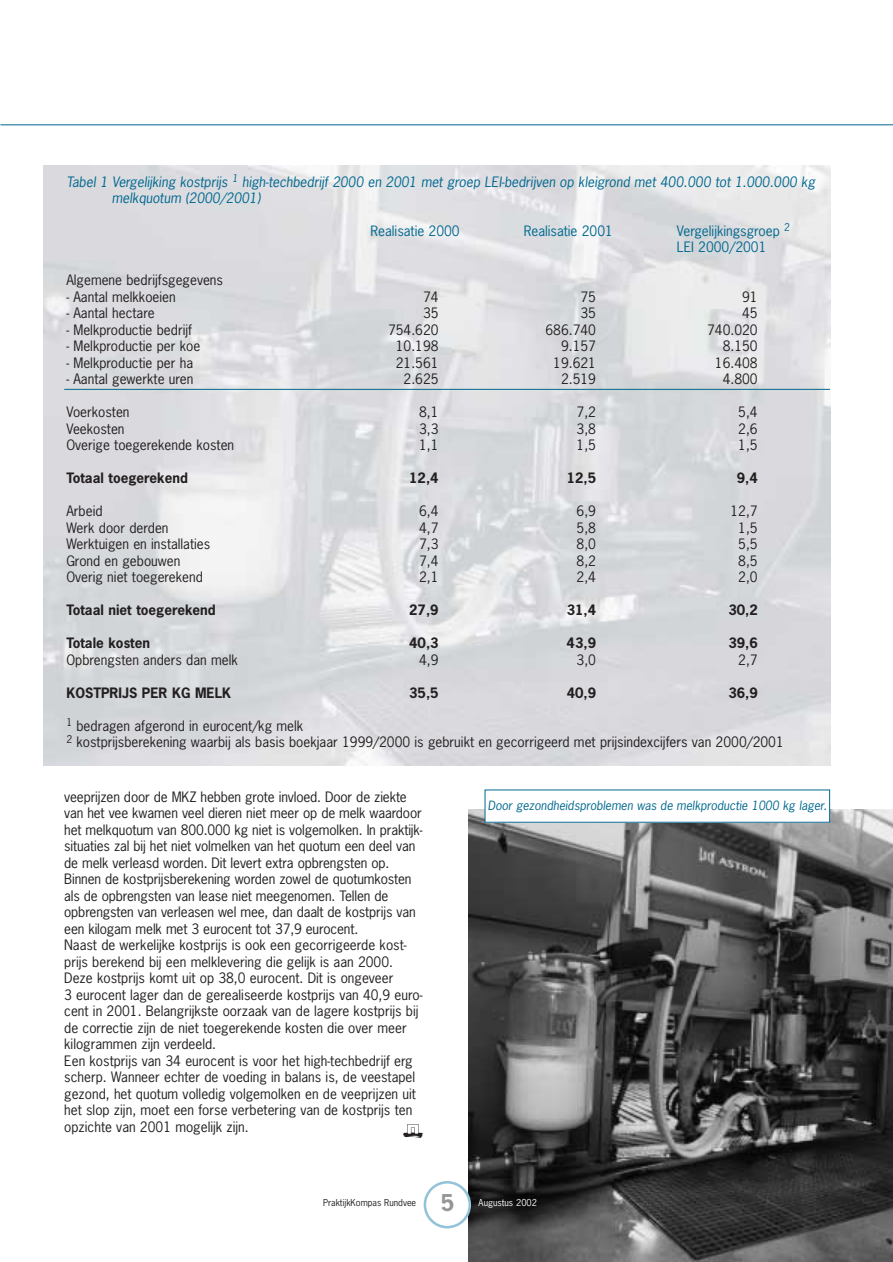
<style>
.page{position:relative;width:893px;height:1262px;background:#fff}
.page>*{position:absolute;margin:0;border:0;box-sizing:border-box;transform-origin:0 0}
.t1{font:700 21.75px "News Gothic";color:#939598}
.t2{font:13.5px/16.5px "News Gothic";color:#231f20}
.t3{font:13.5px/16.2px "News Gothic";color:#00688f}
.t4{font:700 13.5px "News Gothic";color:#231f20}
.t5{font:12px "News Gothic";color:#00688f}
.t6{font:9px "News Gothic";color:#231f20}
.t7{font:9px "News Gothic";color:#fff}
</style>
<div class="page">
<hr style="left:0;top:124px;width:892px;height:1px;background:#00688f">
<svg style="left:403px;top:1124px;width:20px;height:13px"></svg>
<hr style="left:64px;top:389px;width:766px;height:1px;background:#00688f">
<img style="left:468px;top:809px;width:424px;height:452px">
<div style="left:485px;top:790px;width:344px;height:32px;background:#fff"></div>
<svg style="left:423px;top:1181px;width:48px;height:47px"></svg>
<p class="t3" style="left:112px;top:175px;width:706px;text-indent:-45px">Tabel 1 Vergelijking kostprijs <sup>1</sup> high-techbedrijf 2000 en 2001 met groep LEI-bedrijven op kleigrond met 400.000 tot 1.000.000 kg melkquotum (2000/2001)</p>
<p class="t3" style="left:370px;top:223px;width:91px">Realisatie 2000</p>
<p class="t3" style="left:523px;top:223px;width:91px">Realisatie 2001</p>
<p class="t3" style="left:676px;top:223px;width:115px">Vergelijkingsgroep <sup>2<br></sup>LEI 2000/2001</p>
<p class="t2" style="left:66px;top:273px;width:158px">Algemene bedrijfsgegevens</p>
<p class="t2" style="left:66px;top:289px;width:111px">- Aantal melkkoeien</p>
<p class="t2" style="left:423px;top:289px;width:17px">74</p>
<p class="t2" style="left:580px;top:289px;width:17px">75</p>
<p class="t2" style="left:742px;top:289px;width:17px">91</p>
<p class="t2" style="left:66px;top:306px;width:90px">- Aantal hectare</p>
<p class="t2" style="left:423px;top:306px;width:17px">35</p>
<p class="t2" style="left:580px;top:306px;width:17px">35</p>
<p class="t2" style="left:742px;top:306px;width:17px">45</p>
<p class="t2" style="left:66px;top:322px;width:127px">- Melkproductie bedrijf</p>
<p class="t2" style="left:388px;top:322px;width:52px">754.620</p>
<p class="t2" style="left:545px;top:322px;width:52px">686.740</p>
<p class="t2" style="left:707px;top:322px;width:52px">740.020</p>
<p class="t2" style="left:66px;top:339px;width:135px">- Melkproductie per koe</p>
<p class="t2" style="left:396px;top:339px;width:44px">10.198</p>
<p class="t2" style="left:561px;top:339px;width:36px">9.157</p>
<p class="t2" style="left:722px;top:339px;width:36px">8.150</p>
<p class="t2" style="left:66px;top:355px;width:128px">- Melkproductie per ha</p>
<p class="t2" style="left:396px;top:355px;width:44px">21.561</p>
<p class="t2" style="left:553px;top:355px;width:44px">19.621</p>
<p class="t2" style="left:715px;top:355px;width:44px">16.408</p>
<p class="t2" style="left:66px;top:372px;width:129px">- Aantal gewerkte uren</p>
<p class="t2" style="left:403px;top:372px;width:36px">2.625</p>
<p class="t2" style="left:561px;top:372px;width:36px">2.519</p>
<p class="t2" style="left:722px;top:372px;width:36px">4.800</p>
<p class="t2" style="left:66px;top:405px;width:65px">Voerkosten</p>
<p class="t2" style="left:419px;top:405px;width:21px">8,1</p>
<p class="t2" style="left:576px;top:405px;width:21px">7,2</p>
<p class="t2" style="left:738px;top:405px;width:21px">5,4</p>
<p class="t2" style="left:66px;top:421px;width:60px">Veekosten</p>
<p class="t2" style="left:419px;top:421px;width:21px">3,3</p>
<p class="t2" style="left:576px;top:421px;width:21px">3,8</p>
<p class="t2" style="left:738px;top:421px;width:21px">2,6</p>
<p class="t2" style="left:66px;top:438px;width:169px">Overige toegerekende kosten</p>
<p class="t2" style="left:419px;top:438px;width:21px">1,1</p>
<p class="t2" style="left:576px;top:438px;width:21px">1,5</p>
<p class="t2" style="left:738px;top:438px;width:21px">1,5</p>
<p class="t4" style="left:66px;top:473px;width:123px">Totaal toegerekend</p>
<p class="t4" style="left:409px;top:473px;width:31px">12,4</p>
<p class="t4" style="left:566px;top:473px;width:31px">12,5</p>
<p class="t4" style="left:736px;top:473px;width:22px">9,4</p>
<p class="t2" style="left:66px;top:504px;width:38px">Arbeid</p>
<p class="t2" style="left:419px;top:504px;width:21px">6,4</p>
<p class="t2" style="left:576px;top:504px;width:21px">6,9</p>
<p class="t2" style="left:730px;top:504px;width:29px">12,7</p>
<p class="t2" style="left:66px;top:520px;width:104px">Werk door derden</p>
<p class="t2" style="left:419px;top:520px;width:21px">4,7</p>
<p class="t2" style="left:576px;top:520px;width:21px">5,8</p>
<p class="t2" style="left:738px;top:520px;width:21px">1,5</p>
<p class="t2" style="left:66px;top:537px;width:145px">Werktuigen en installaties</p>
<p class="t2" style="left:419px;top:537px;width:21px">7,3</p>
<p class="t2" style="left:576px;top:537px;width:21px">8,0</p>
<p class="t2" style="left:738px;top:537px;width:21px">5,5</p>
<p class="t2" style="left:66px;top:553px;width:115px">Grond en gebouwen</p>
<p class="t2" style="left:419px;top:553px;width:21px">7,4</p>
<p class="t2" style="left:576px;top:553px;width:21px">8,2</p>
<p class="t2" style="left:738px;top:553px;width:21px">8,5</p>
<p class="t2" style="left:66px;top:570px;width:138px">Overig niet toegerekend</p>
<p class="t2" style="left:419px;top:570px;width:21px">2,1</p>
<p class="t2" style="left:576px;top:570px;width:21px">2,4</p>
<p class="t2" style="left:738px;top:570px;width:21px">2,0</p>
<p class="t4" style="left:66px;top:605px;width:151px">Totaal niet toegerekend</p>
<p class="t4" style="left:409px;top:605px;width:31px">27,9</p>
<p class="t4" style="left:566px;top:605px;width:31px">31,4</p>
<p class="t4" style="left:728px;top:605px;width:31px">30,2</p>
<p class="t4" style="left:66px;top:638px;width:85px">Totale kosten</p>
<p class="t4" style="left:409px;top:638px;width:31px">40,3</p>
<p class="t4" style="left:566px;top:638px;width:31px">43,9</p>
<p class="t4" style="left:728px;top:638px;width:31px">39,6</p>
<p class="t2" style="left:66px;top:652px;width:173px">Opbrengsten anders dan melk</p>
<p class="t2" style="left:419px;top:652px;width:21px">4,9</p>
<p class="t2" style="left:576px;top:652px;width:21px">3,0</p>
<p class="t2" style="left:738px;top:652px;width:21px">2,7</p>
<p class="t4" style="left:66px;top:687px;width:166px">KOSTPRIJS PER KG MELK</p>
<p class="t4" style="left:409px;top:687px;width:31px">35,5</p>
<p class="t4" style="left:566px;top:687px;width:31px">40,9</p>
<p class="t4" style="left:728px;top:687px;width:31px">36,9</p>
<p class="t2" style="left:66px;top:718px;width:719px"><sup>1</sup> bedragen afgerond in eurocent/kg melk<br><sup>2</sup> kostprijsberekening waarbij als basis boekjaar 1999/2000 is gebruikt en gecorrigeerd met prijsindexcijfers van 2000/2001</p>
<p class="t2" style="left:64px;top:789px;width:360px">veeprijzen door de MKZ hebben grote invloed. Door de ziekte van het vee kwamen veel dieren niet meer op de melk waardoor het melkquotum van 800.000 kg niet is volgemolken. In praktijk&shy;situaties zal bij het niet volmelken van het quotum een deel van de melk verleasd worden. Dit levert extra opbrengsten op.<br>Binnen de kostprijsberekening worden zowel de quotumkosten als de opbrengsten van lease niet meegenomen. Tellen de opbrengsten van verleasen wel mee, dan daalt de kostprijs van een kilogam melk met 3 eurocent tot 37,9 eurocent.<br>Naast de werkelijke kostprijs is ook een gecorrigeerde kost&shy;prijs berekend bij een melklevering die gelijk is aan 2000.<br>Deze kostprijs komt uit op 38,0 eurocent. Dit is ongeveer<br>3 eurocent lager dan de gerealiseerde kostprijs van 40,9 euro&shy;cent in 2001. Belangrijkste oorzaak van de lagere kostprijs bij de correctie zijn de niet toegerekende kosten die over meer kilogrammen zijn verdeeld.<br>Een kostprijs van 34 eurocent is voor het high-techbedrijf erg scherp. Wanneer echter de voeding in balans is, de veestapel gezond, het quotum volledig volgemolken en de veeprijzen uit het slop zijn, moet een forse verbetering van de kostprijs ten opzichte van 2001 mogelijk zijn.</p>
<p class="t5" style="left:488px;top:800px;width:342px">Door gezondheidsproblemen was de melkproductie 1000 kg lager.</p>
<p class="t6" style="left:323px;top:1199px;width:95px">PraktijkKompas Rundvee</p>
<h1 class="t1" style="left:440px;top:1194px;width:15px">5</h1>
<p class="t7" style="left:478px;top:1199px;width:60px">Augustus 2002</p>
</div>
